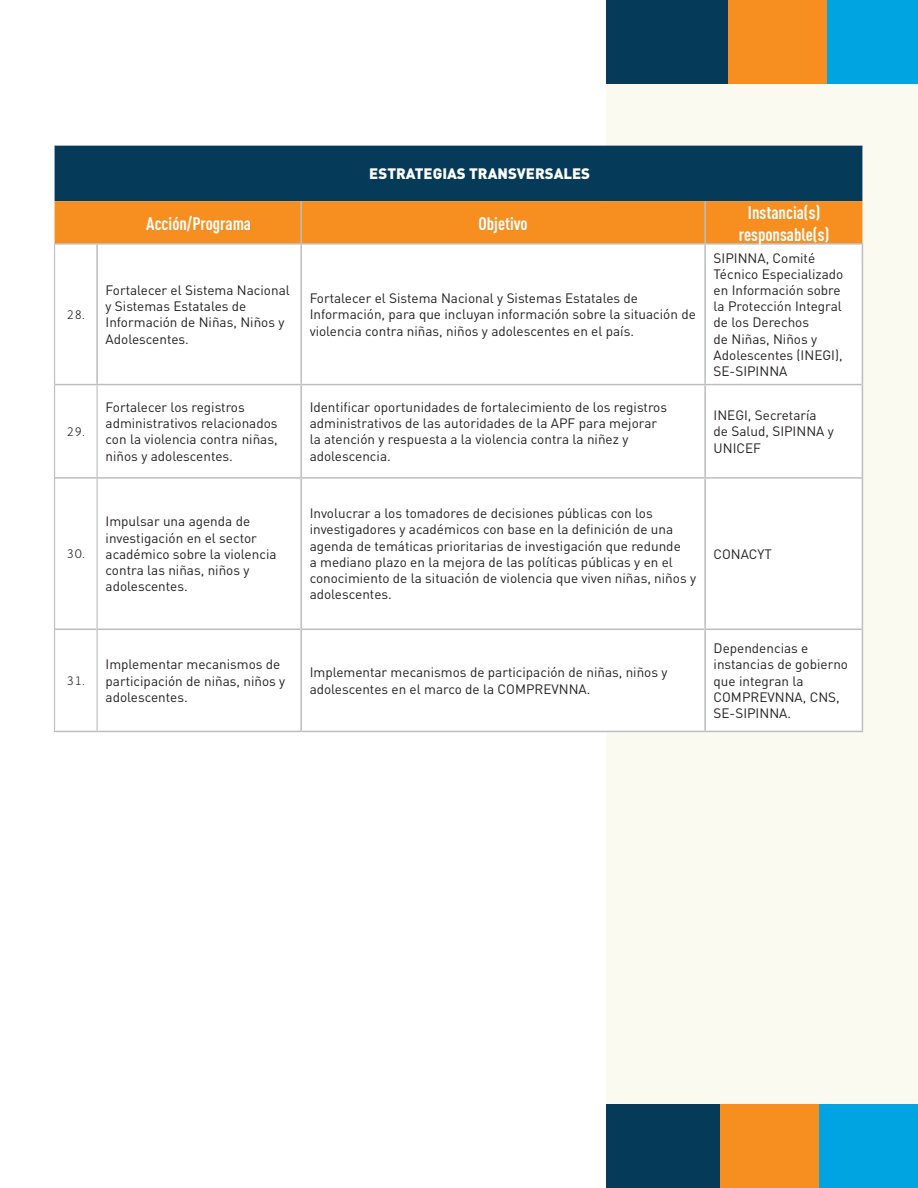
<style>
.page{position:relative;width:918px;height:1188px;background:#fff}
.page>*{position:absolute;margin:0;border:0;box-sizing:border-box;transform-origin:0 0}
.t1{font:700 18px/21.6px "DIN Cond";color:#fff;text-align:center}
.t2{font:900 15px "DIN Pro";color:#fff}
.t3{font:13.5px/16.2px "DIN Pro";color:#231f20}
.t4{font:300 12px "Soberana Sans";color:#231f20}
</style>
<div class="page">
<div style="left:606px;top:64px;width:311px;height:1086px;background:#fbfaf0"></div>
<div style="left:819px;top:1105px;width:99px;height:83px;background:#00a4e1"></div>
<div style="left:720px;top:1105px;width:99px;height:83px;background:#f68f20"></div>
<div style="left:607px;top:1105px;width:113px;height:83px;background:#063a59"></div>
<div style="left:827px;top:0;width:91px;height:83px;background:#00a4e1"></div>
<div style="left:728px;top:0;width:99px;height:83px;background:#f68f20"></div>
<div style="left:606px;top:0;width:122px;height:83px;background:#063a59"></div>
<div style="left:55px;top:146px;width:807px;height:55px;background:#063a59"></div>
<div style="left:55px;top:201px;width:807px;height:42px;background:#f68f20"></div>
<svg style="left:55px;top:245px;width:807px;height:486px"></svg>
<hr style="left:54px;top:385px;width:1px;height:93px;background:#bcbdc0">
<hr style="left:97px;top:385px;width:1px;height:92px;background:#bcbdc0">
<hr style="left:300px;top:385px;width:2px;height:92px;background:#bcbdc0">
<hr style="left:704px;top:385px;width:2px;height:92px;background:#bcbdc0">
<hr style="left:862px;top:385px;width:1px;height:93px;background:#bcbdc0">
<hr style="left:97px;top:477px;width:204px;height:2px;background:#bcbdc0">
<hr style="left:98px;top:629px;width:202px;height:1px;background:#bcbdc0">
<hr style="left:301px;top:477px;width:404px;height:2px;background:#bcbdc0">
<hr style="left:302px;top:629px;width:402px;height:1px;background:#bcbdc0">
<hr style="left:705px;top:477px;width:157px;height:2px;background:#bcbdc0">
<hr style="left:706px;top:629px;width:156px;height:1px;background:#bcbdc0">
<hr style="left:54px;top:478px;width:1px;height:151px;background:#bcbdc0">
<hr style="left:54px;top:629px;width:1px;height:102px;background:#bcbdc0">
<hr style="left:55px;top:477px;width:42px;height:2px;background:#bcbdc0">
<hr style="left:55px;top:629px;width:42px;height:1px;background:#bcbdc0">
<hr style="left:97px;top:479px;width:1px;height:150px;background:#bcbdc0">
<hr style="left:97px;top:629px;width:1px;height:102px;background:#bcbdc0">
<hr style="left:300px;top:201px;width:2px;height:42px;background:#bcbdc0">
<hr style="left:704px;top:201px;width:2px;height:42px;background:#bcbdc0">
<hr style="left:300px;top:479px;width:2px;height:150px;background:#bcbdc0">
<hr style="left:704px;top:479px;width:2px;height:150px;background:#bcbdc0">
<hr style="left:862px;top:478px;width:1px;height:151px;background:#bcbdc0">
<hr style="left:300px;top:629px;width:2px;height:102px;background:#bcbdc0">
<hr style="left:704px;top:629px;width:2px;height:102px;background:#bcbdc0">
<hr style="left:862px;top:629px;width:1px;height:102px;background:#bcbdc0">
<hr style="left:54px;top:731px;width:43px;height:1px;background:#bcbdc0">
<hr style="left:97px;top:731px;width:204px;height:1px;background:#bcbdc0">
<hr style="left:301px;top:731px;width:404px;height:1px;background:#bcbdc0">
<hr style="left:705px;top:731px;width:158px;height:1px;background:#bcbdc0">
<hr style="left:54px;top:245px;width:1px;height:140px;background:#bcbdc0">
<hr style="left:54px;top:243px;width:43px;height:2px;background:#bcbdc0">
<hr style="left:97px;top:243px;width:204px;height:2px;background:#bcbdc0">
<hr style="left:301px;top:243px;width:404px;height:2px;background:#bcbdc0">
<hr style="left:705px;top:243px;width:158px;height:2px;background:#bcbdc0">
<hr style="left:96px;top:245px;width:2px;height:139px;background:#bcbdc0">
<hr style="left:300px;top:245px;width:2px;height:139px;background:#bcbdc0">
<hr style="left:704px;top:245px;width:2px;height:139px;background:#bcbdc0">
<hr style="left:862px;top:245px;width:1px;height:140px;background:#bcbdc0">
<hr style="left:55px;top:384px;width:42px;height:1px;background:#bcbdc0">
<hr style="left:97px;top:384px;width:204px;height:1px;background:#bcbdc0">
<hr style="left:301px;top:384px;width:404px;height:1px;background:#bcbdc0">
<hr style="left:705px;top:384px;width:157px;height:1px;background:#bcbdc0">
<p class="t4" style="left:67px;top:307px;width:20px">28.</p>
<p class="t4" style="left:67px;top:424px;width:20px">29.</p>
<p class="t4" style="left:67px;top:546px;width:20px">30.</p>
<p class="t4" style="left:67px;top:673px;width:20px">31.</p>
<p class="t2" style="left:369px;top:164px;width:222px">ESTRATEGIAS TRANSVERSALES</p>
<h1 class="t1" style="left:146px;top:212px;width:106px">Acción/Programa</h1>
<h1 class="t1" style="left:479px;top:212px;width:51px">Objetivo</h1>
<p class="t3" style="left:106px;top:282px;width:186px">Fortalecer el Sistema Nacional y Sistemas Estatales de<br>Información de Niñas, Niños y<br>Adolescentes.</p>
<p class="t3" style="left:310px;top:290px;width:388px">Fortalecer el Sistema Nacional y Sistemas Estatales de<br>Información, para que incluyan información sobre la situación de violencia contra niñas, niños y adolescentes en el país.</p>
<h1 class="t1" style="left:739px;top:201px;width:92px">Instancia(s) responsable(s)</h1>
<p class="t3" style="left:714px;top:249px;width:131px">SIPINNA, Comité<br>Técnico Especializado en Información sobre la Protección Integral de los Derechos<br>de Niñas, Niños y<br>Adolescentes (INEGI),<br>SE-SIPINNA</p>
<p class="t3" style="left:106px;top:399px;width:174px">Fortalecer los registros administrativos relacionados con la violencia contra niñas, niños y adolescentes.</p>
<p class="t3" style="left:310px;top:399px;width:359px">Identificar oportunidades de fortalecimiento de los registros administrativos de las autoridades de la APF para mejorar la atención y respuesta a la violencia contra la niñez y adolescencia.</p>
<p class="t3" style="left:714px;top:407px;width:122px">INEGI, Secretaría de Salud, SIPINNA y<br>UNICEF</p>
<p class="t3" style="left:106px;top:513px;width:172px">Impulsar una agenda de investigación en el sector académico sobre la violencia contra las niñas, niños y adolescentes.</p>
<p class="t3" style="left:310px;top:505px;width:388px">Involucrar a los tomadores de decisiones públicas con los investigadores y académicos con base en la definición de una agenda de temáticas prioritarias de investigación que redunde<br>a mediano plazo en la mejora de las políticas públicas y en el conocimiento de la situación de violencia que viven niñas, niños y adolescentes.</p>
<p class="t3" style="left:106px;top:656px;width:181px">Implementar mecanismos de participación de niñas, niños y adolescentes.</p>
<p class="t3" style="left:310px;top:664px;width:359px">Implementar mecanismos de participación de niñas, niños y adolescentes en el marco de la COMPREVNNA.</p>
<p class="t3" style="left:714px;top:545px;width:60px">CONACYT</p>
<p class="t3" style="left:714px;top:640px;width:136px">Dependencias e instancias de gobierno que integran la<br>COMPREVNNA, CNS,<br>SE-SIPINNA.</p>
</div>
